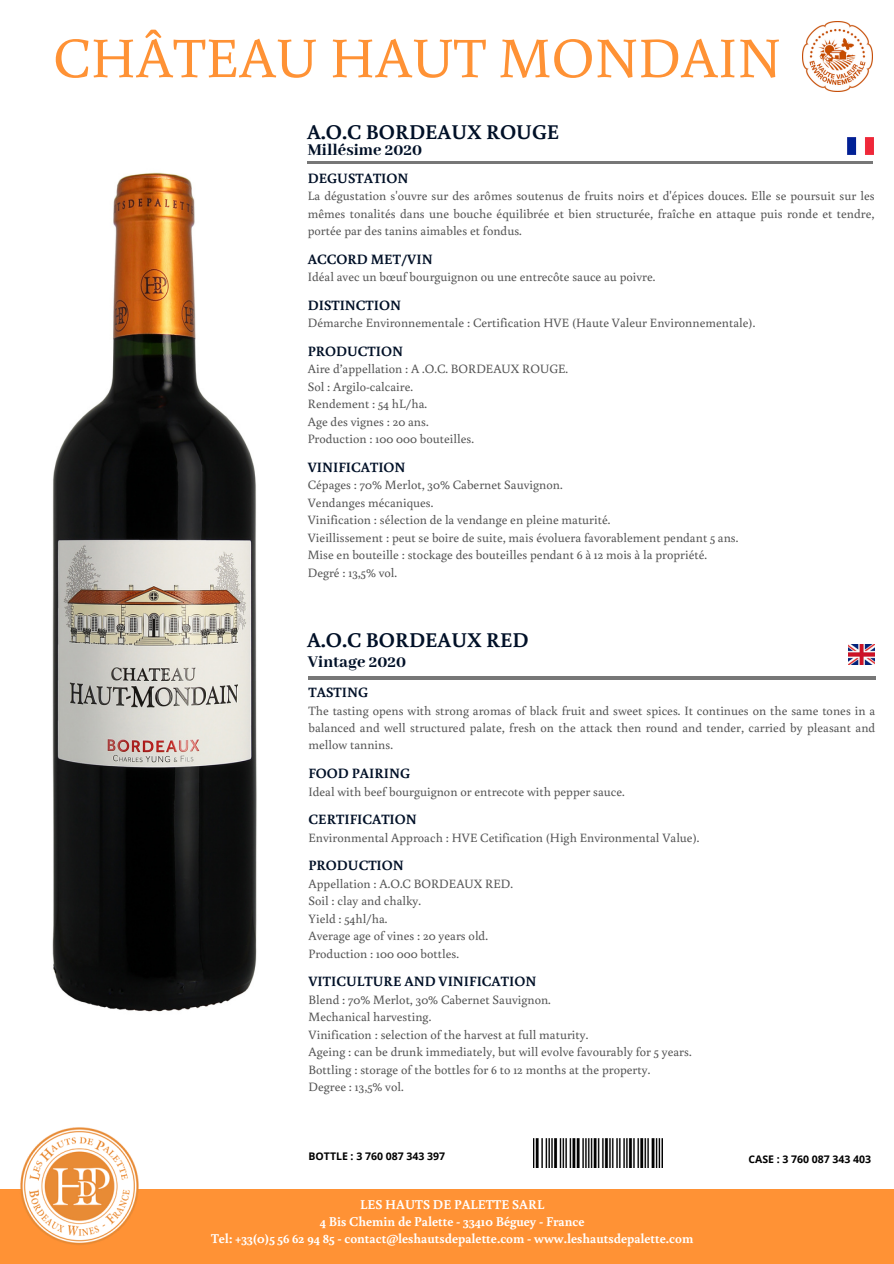
<style>
.page{position:relative;width:894px;height:1264px;background:#fff}
.page>*{position:absolute;margin:0;border:0;box-sizing:border-box;transform-origin:0 0}
.t1{font:57px "Buenard";color:#ff9235}
.t2{font:700 21px "Buenard";color:#011027}
.t3{font:800 18px "Abhaya Libre";color:#011027}
.t4{font:700 14.25px "Buenard";color:#011027}
.t5{font:700 13.5px/16.8px "Buenard";color:#fff;text-align:center}
.t6{font:12.75px/17.4px "Buenard";color:#545454}
.t7{font:700 10.5px "Open Sans";color:#000}
</style>
<div class="page">
<img style="left:848px;top:645px;width:26px;height:19px">
<img style="left:847px;top:137px;width:25px;height:17px">
<hr style="left:308px;top:161px;width:564px;height:3px;background:#777">
<hr style="left:308px;top:677px;width:567px;height:2px;background:#777">
<div style="left:0;top:1188px;width:893px;height:75px;background:#ff9235"></div>
<img style="left:18px;top:1127px;width:124px;height:118px">
<img style="left:52px;top:172px;width:205px;height:840px">
<img style="left:533px;top:1138px;width:128px;height:29px">
<img style="left:802px;top:22px;width:70px;height:69px">
<p class="t1" style="left:53px;top:18px;width:729px">CHÂTEAU HAUT MONDAIN</p>
<p class="t2" style="left:307px;top:118px;width:254px">A.O.C BORDEAUX ROUGE</p>
<h1 class="t3" style="left:308px;top:140px;width:116px">Millésime 2020</h1>
<h5 class="t4" style="left:308px;top:168px;width:102px">DEGUSTATION</h5>
<h5 class="t6" style="left:308px;top:186px;width:568px;text-align:justify">La dégustation s'ouvre sur des arômes soutenus de fruits noirs et d'épices douces. Elle se poursuit sur les mêmes tonalités dans une bouche équilibrée et bien structurée, fraîche en attaque puis ronde et tendre, portée par des tanins aimables et fondus.</h5>
<h5 class="t4" style="left:308px;top:249px;width:126px">ACCORD MET/VIN</h5>
<h5 class="t6" style="left:308px;top:267px;width:349px">Idéal avec un bœuf bourguignon ou une entrecôte sauce au poivre.</h5>
<h5 class="t4" style="left:308px;top:295px;width:95px">DISTINCTION</h5>
<h5 class="t6" style="left:308px;top:314px;width:449px">Démarche Environnementale : Certification HVE (Haute Valeur Environnementale).</h5>
<h5 class="t4" style="left:308px;top:341px;width:97px">PRODUCTION</h5>
<h5 class="t6" style="left:308px;top:360px;width:262px">Aire d’appellation : A .O.C. BORDEAUX ROUGE.<br>Sol : Argilo-calcaire.<br>Rendement : 54 hL/ha.<br>Age des vignes : 20 ans.<br>Production : 100 000 bouteilles.</h5>
<h5 class="t4" style="left:308px;top:457px;width:99px">VINIFICATION</h5>
<h5 class="t6" style="left:308px;top:476px;width:432px">Cépages : 70% Merlot, 30% Cabernet Sauvignon.<br>Vendanges mécaniques.<br>Vinification : sélection de la vendange en pleine maturité.<br>Vieillissement : peut se boire de suite, mais évoluera favorablement pendant 5 ans.<br>Mise en bouteille : stockage des bouteilles pendant 6 à 12 mois à la propriété.<br>Degré : 13,5% vol.</h5>
<p class="t2" style="left:307px;top:625px;width:223px">A.O.C BORDEAUX RED</p>
<h2 class="t3" style="left:308px;top:651px;width:100px">Vintage 2020</h2>
<h5 class="t4" style="left:308px;top:682px;width:61px">TASTING</h5>
<h5 class="t6" style="left:308px;top:701px;width:568px;text-align:justify">The tasting opens with strong aromas of black fruit and sweet spices. It continues on the same tones in a balanced and well structured palate, fresh on the attack then round and tender, carried by pleasant and mellow tannins.</h5>
<h5 class="t4" style="left:308px;top:763px;width:103px">FOOD PAIRING</h5>
<h5 class="t6" style="left:308px;top:782px;width:317px">Ideal with beef bourguignon or entrecote with pepper sauce.</h5>
<h5 class="t4" style="left:308px;top:809px;width:110px">CERTIFICATION</h5>
<h5 class="t6" style="left:308px;top:828px;width:392px">Environmental Approach : HVE Cetification (High Environmental Value).</h5>
<h5 class="t4" style="left:308px;top:855px;width:97px">PRODUCTION</h5>
<h5 class="t6" style="left:308px;top:874px;width:206px">Appellation : A.O.C BORDEAUX RED.<br>Soil : clay and chalky.<br>Yield : 54hl/ha.<br>Average age of vines : 20 years old.<br>Production : 100 000 bottles.</h5>
<h5 class="t4" style="left:308px;top:971px;width:229px">VITICULTURE AND VINIFICATION</h5>
<h5 class="t6" style="left:308px;top:990px;width:384px">Blend : 70% Merlot, 30% Cabernet Sauvignon.<br>Mechanical harvesting.<br>Vinification : selection of the harvest at full maturity.<br>Ageing : can be drunk immediately, but will evolve favourably for 5 years.<br>Bottling : storage of the bottles for 6 to 12 months at the property.<br>Degree : 13,5% vol.</h5>
<p class="t7" style="left:308px;top:1149px;width:138px">BOTTLE : 3 760 087 343 397</p>
<p class="t7" style="left:748px;top:1151px;width:124px">CASE : 3 760 087 343 403</p>
<h2 class="t5" style="left:211px;top:1195px;width:483px">LES HAUTS DE PALETTE SARL<br>4 Bis Chemin de Palette - 33410 Béguey - France<br>Tel: +33(0)5 56 62 94 85 - contact@leshautsdepalette.com - www.leshautsdepalette.com</h2>
</div>
